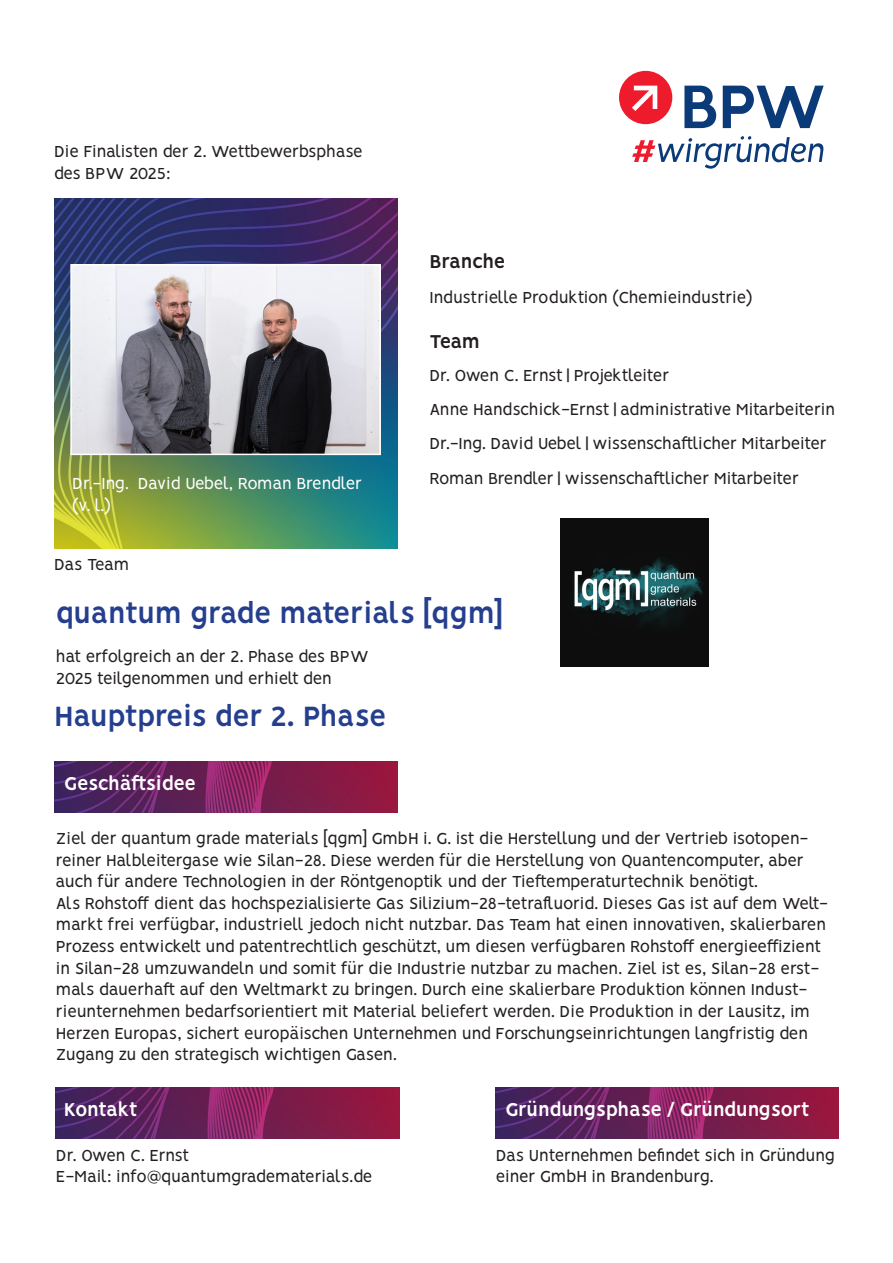
<style>
.page{position:relative;width:893px;height:1263px;background:#fff}
.page>*{position:absolute;margin:0;border:0;box-sizing:border-box;transform-origin:0 0}
.t1{font:700 31.5px "Vision";color:#253f8e}
.t2{font:700 31.5px "Vision";letter-spacing:-.02em;color:#253f8e}
.t3{font:700 21px "Vision";letter-spacing:-.03em;color:#fff}
.t4{font:700 21px "Vision";letter-spacing:-.03em;color:#231f20}
.t5{font:18px/21.6px "Vision";color:#231f20}
.t6{font:18px/21.6px "Vision";letter-spacing:-.02em;color:#231f20}
.t7{font:18px/21.6px "Vision";letter-spacing:-.03em;color:#231f20}
.t8{font:18px "Vision";letter-spacing:-.025em;color:#fff}
</style>
<div class="page">
<img style="left:496px;top:1088px;width:343px;height:51px">
<img style="left:56px;top:1088px;width:343px;height:51px">
<img style="left:54px;top:761px;width:343px;height:51px">
<img style="left:54px;top:199px;width:343px;height:350px">
<svg style="left:684px;top:86px;width:32px;height:42px"></svg>
<svg style="left:723px;top:86px;width:101px;height:42px"></svg>
<svg style="left:632px;top:136px;width:191px;height:33px"></svg>
<svg style="left:619px;top:71px;width:53px;height:53px"></svg>
<img style="left:73px;top:267px;width:305px;height:185px">
<div style="left:70px;top:264px;width:311px;height:191px;border:2px solid #fff"></div>
<img style="left:560px;top:519px;width:148px;height:148px">
<p class="t7" style="left:54px;top:143px;width:310px">Die Finalisten der 2. Wettbewerbsphase des BPW 2025:</p>
<p class="t4" style="left:429px;top:249px;width:77px">Branche</p>
<p class="t5" style="left:429px;top:289px;width:324px">Industrielle Produktion (Chemieindustrie)</p>
<p class="t4" style="left:429px;top:329px;width:52px">Team</p>
<p class="t7" style="left:429px;top:366px;width:241px">Dr. Owen C. Ernst | Projektleiter</p>
<p class="t5" style="left:429px;top:401px;width:407px">Anne Handschick-Ernst | administrative Mitarbeiterin</p>
<p class="t6" style="left:429px;top:435px;width:399px">Dr.-Ing. David Uebel | wissenschaftlicher Mitarbeiter</p>
<p class="t8" style="left:72px;top:473px;width:291px">Dr.-Ing. David Uebel, Roman Brendler</p>
<p class="t7" style="left:429px;top:469px;width:371px">Roman Brendler | wissenschaftlicher Mitarbeiter</p>
<p class="t8" style="left:72px;top:494px;width:40px">(v. l.)</p>
<p class="t5" style="left:54px;top:555px;width:77px">Das Team</p>
<p class="t1" style="left:56px;top:595px;width:448px">quantum grade materials [qgm]</p>
<p class="t6" style="left:56px;top:647px;width:314px">hat erfolgreich an der 2. Phase des BPW<br>2025 teilgenommen und erhielt den</p>
<p class="t2" style="left:54px;top:697px;width:334px">Hauptpreis der 2. Phase</p>
<p class="t3" style="left:64px;top:771px;width:134px">Geschäftsidee</p>
<p class="t6" style="left:56px;top:829px;width:754px">Ziel der quantum grade materials [qgm] GmbH i. G. ist die Herstellung und der Vertrieb isotopen&shy;reiner Halbleitergase wie Silan-28. Diese werden für die Herstellung von Quantencomputer, aber auch für andere Technologien in der Röntgenoptik und der Tieftemperaturtechnik benötigt.</p>
<p class="t5" style="left:56px;top:894px;width:774px">Als Rohstoff dient das hochspezialisierte Gas Silizium-28-tetrafluorid. Dieses Gas ist auf dem Welt&shy;markt frei verfügbar, industriell jedoch nicht nutzbar. Das Team hat einen innovativen, skalierbaren Prozess entwickelt und patentrechtlich geschützt, um diesen verfügbaren Rohstoff energieeffizient in Silan-28 umzuwandeln und somit für die Industrie nutzbar zu machen. Ziel ist es, Silan-28 erst&shy;mals dauerhaft auf den Weltmarkt zu bringen. Durch eine skalierbare Produktion können Indust&shy;rieunternehmen bedarfsorientiert mit Material beliefert werden. Die Produktion in der Lausitz, im Herzen Europas, sichert europäischen Unternehmen und Forschungseinrichtungen langfristig den Zugang zu den strategisch wichtigen Gasen.</p>
<p class="t3" style="left:64px;top:1097px;width:75px">Kontakt</p>
<p class="t3" style="left:505px;top:1097px;width:306px">Gründungsphase / Gründungsort</p>
<p class="t5" style="left:56px;top:1146px;width:135px">Dr. Owen C. Ernst</p>
<p class="t5" style="left:56px;top:1168px;width:318px">E-Mail: info@quantumgradematerials.de</p>
<p class="t5" style="left:496px;top:1146px;width:340px">Das Unternehmen befindet sich in Gründung einer GmbH in Brandenburg.</p>
</div>
